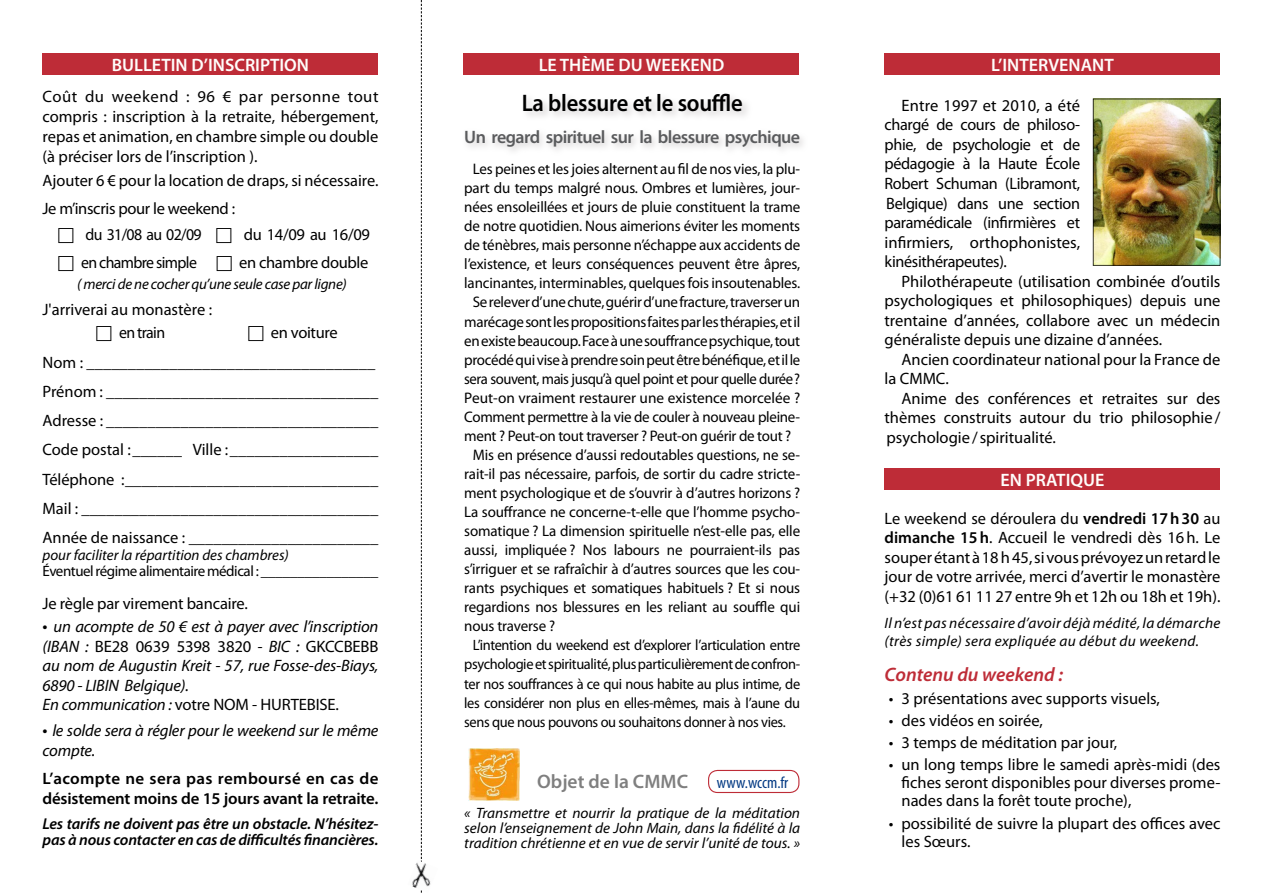
<style>
.page{position:relative;width:1263px;height:893px;background:#fff}
.page>*{position:absolute;margin:0;border:0;box-sizing:border-box;transform-origin:0 0}
.t1{font:600 24px "Myriad Pro";letter-spacing:-.01em;color:#000;scale:.94 1}
.t2{font:italic 600 19.5px "Myriad Pro";color:#be2c37}
.t3{font:600 19.5px "Myriad Pro";color:#7f7f7f}
.t4{font:600 18px "Myriad Pro";color:#fffdfb}
.t5{font:600 18px "Myriad Pro";letter-spacing:-.03em;color:#5a5b5d}
.t6{font:16.5px/19.5px "Myriad Pro";color:#000;text-align:justify}
.t7{font:italic 16.5px/19.5px "Myriad Pro";letter-spacing:-.01em;color:#000;text-align:justify}
.t8{font:600 16.5px/19.8px "Myriad Pro";letter-spacing:-.01em;color:#000}
.t9{font:16.5px "Myriad Pro";letter-spacing:-.02em;color:#000}
.t10{font:16.5px "Myriad Pro";letter-spacing:-.04em;color:#000;scale:.96 1}
.t11{font:condensed 16.5px "Myriad Pro";color:#003882}
.t12{font:16.5px "Myriad Pro";color:#000;scale:.96 1}
.t13{font:italic 600 15.75px/16.5px "Myriad Pro";letter-spacing:-.01em;color:#000}
.t14{font:15.3px/19px "Myriad Pro";letter-spacing:-.01em;color:#000;text-align:center}
.t15{font:15px/19px "Myriad Pro";letter-spacing:-.025em;color:#000;text-align:justify;scale:.96 1}
.t16{font:italic 15px/15px "Myriad Pro";color:#000;text-align:justify}
.t17{font:italic 15px/18px "Myriad Pro";letter-spacing:.02em;color:#000}
.t18{font:15px "Myriad Pro";letter-spacing:-.025em;color:#000}
.t19{font:italic 15px "Myriad Pro";letter-spacing:-.02em;color:#000}
.s1{font-style:normal;font-size:18px}
.s2{font-style:normal}
.s3{font-style:italic}
.s4{font-weight:600}
</style>
<div class="page">
<div style="left:463px;top:53px;width:336px;height:21px;background:#be2c37"></div>
<div style="left:884px;top:53px;width:336px;height:21px;background:#be2c37"></div>
<svg style="left:421px;top:0;width:1px;height:859px"></svg>
<div style="left:43px;top:53px;width:335px;height:21px;background:#be2c37"></div>
<div style="left:884px;top:468px;width:336px;height:22px;background:#be2c37"></div>
<img style="left:1095px;top:101px;width:123px;height:163px">
<div style="left:1093px;top:99px;width:127px;height:167px;border:1px solid #000"></div>
<img style="left:412px;top:860px;width:19px;height:33px">
<img style="left:469px;top:748px;width:51px;height:52px">
<div style="left:708px;top:770px;width:91px;height:23px;border:1px solid #be2c37;border-radius:9px"></div>
<div style="left:521px;top:91px;width:232px;height:30px;background:#b1acad;opacity:.36"></div>
<div style="left:462px;top:127px;width:347px;height:29px;background:#b1acad;opacity:.36"></div>
<p class="t4" style="left:112px;top:53px;width:199px">BULLETIN D’INSCRIPTION</p>
<p class="t4" style="left:539px;top:53px;width:187px">LE THÈME DU WEEKEND</p>
<p class="t4" style="left:991px;top:53px;width:124px">L’INTERVENANT</p>
<p class="t6" style="left:43px;top:87px;width:337px">Coût du weekend : 96 € par personne tout compris : inscription à la retraite, hébergement, repas et animation, en chambre simple ou double (à préciser lors de l’inscription ).</p>
<p class="t6" style="left:43px;top:170px;width:337px">Ajouter 6 € pour la location de draps, si nécessaire.</p>
<p class="t9" style="left:43px;top:198px;width:194px">Je m’inscris pour le weekend :</p>
<p class="t1" style="left:522px;top:87px;width:237px">La blessure et le souffle</p>
<p class="t5" style="left:464px;top:126px;width:337px">Un regard spirituel sur la blessure psychique</p>
<p class="t6" style="left:884px;top:95px;width:197px;text-indent:17px">Entre 1997 et 2010, a été chargé de cours de philoso&shy;phie, de psychologie et de pédagogie à la Haute École Robert Schuman (Libramont, Belgique) dans une section paramédicale (infirmières et infirmiers, orthophonistes, kinésithérapeutes).</p>
<p class="t6" style="left:884px;top:271px;width:337px;text-indent:17px">Philothérapeute (utilisation combinée d’outils psychologiques et philosophiques) depuis une trentaine d’années, collabore avec un médecin généraliste depuis une dizaine d’années.</p>
<p class="t6" style="left:884px;top:349px;width:337px;text-indent:17px">Ancien coordinateur national pour la France de la CMMC.</p>
<p class="t6" style="left:884px;top:388px;width:337px;text-indent:17px">Anime des conférences et retraites sur des thèmes construits autour du trio philosophie/ psychologie/spiritualité.</p>
<p class="t14" style="left:464px;top:159px;width:337px">Les peines et les joies alternent au fil de nos vies, la plu&shy;part du temps malgré nous. Ombres et lumières, jour&shy;nées ensoleillées et jours de pluie constituent la trame de notre quotidien. Nous aimerions éviter les moments de ténèbres, mais personne n’échappe aux accidents de l’existence, et leurs conséquences peuvent être âpres, lancinantes, interminables, quelques fois insoutenables.</p>
<p class="t14" style="left:464px;top:293px;width:337px">Se relever d’une chute, guérir d’une fracture, traverser un marécage sont les propositions faites par les thérapies, et il en existe beaucoup. Face à une souffrance psychique, tout procédé qui vise à prendre soin peut être bénéfique, et il le sera souvent, mais jusqu’à quel point et pour quelle durée?<br>Peut-on vraiment restaurer une existence morcelée ?<br>Comment permettre à la vie de couler à nouveau pleine&shy;ment ? Peut-on tout traverser ? Peut-on guérir de tout ?</p>
<p class="t14" style="left:464px;top:445px;width:337px;text-align:justify;text-indent:9px">Mis en présence d’aussi redoutables questions, ne se&shy;rait-il pas nécessaire, parfois, de sortir du cadre stricte&shy;ment psychologique et de s’ouvrir à d’autres horizons ?<br>La souffrance ne concerne-t-elle que l’homme psycho&shy;somatique ? La dimension spirituelle n’est-elle pas, elle aussi, impliquée ? Nos labours ne pourraient-ils pas s’irriguer et se rafraîchir à d’autres sources que les cou&shy;rants psychiques et somatiques habituels ? Et si nous regardions nos blessures en les reliant au souffle qui nous traverse ?</p>
<p class="t15" style="left:464px;top:636px;width:351px;text-indent:9px">L’intention du weekend est d’explorer l’articulation entre psychologie et spiritualité, plus particulièrement de confron&shy;ter nos souffrances à ce qui nous habite au plus intime, de les considérer non plus en elles-mêmes, mais à l’aune du sens que nous pouvons ou souhaitons donner à nos vies.</p>
<p class="t10" style="left:86px;top:224px;width:122px">du 31/08 au 02/09</p>
<p class="t9" style="left:244px;top:224px;width:128px">du 14/09 au 16/09</p>
<p class="t10" style="left:81px;top:252px;width:122px">en chambre simple</p>
<p class="t9" style="left:239px;top:252px;width:131px">en chambre double</p>
<p class="t19" style="left:77px;top:274px;width:271px">( merci de ne cocher qu’une seule case par ligne)</p>
<p class="t6" style="left:43px;top:300px;width:171px">J'arriverai au monastère :</p>
<p class="t12" style="left:119px;top:322px;width:50px">en train</p>
<p class="t9" style="left:271px;top:322px;width:68px">en voiture</p>
<p class="t6" style="left:43px;top:352px;width:334px">Nom : ___________________________________</p>
<p class="t6" style="left:43px;top:381px;width:337px">Prénom : _________________________________</p>
<p class="t6" style="left:43px;top:410px;width:337px">Adresse : _________________________________</p>
<p class="t6" style="left:43px;top:440px;width:337px">Code postal : ______ Ville : __________________</p>
<p class="t6" style="left:43px;top:469px;width:337px">Téléphone : _______________________________</p>
<p class="t6" style="left:43px;top:498px;width:337px">Mail : ____________________________________</p>
<p class="t6" style="left:43px;top:527px;width:337px">Année de naissance : _______________________</p>
<p class="t16" style="left:43px;top:547px;width:248px">pour faciliter la répartition des chambres)</p>
<p class="t18" style="left:43px;top:562px;width:337px">Éventuel régime alimentaire médical : ________________</p>
<p class="t6" style="left:43px;top:593px;width:207px">Je règle par virement bancaire.</p>
<p class="t7" style="left:43px;top:617px;width:337px"><span class="s1">•</span> un acompte de 50 € est à payer avec l’inscription (IBAN : <span class="s2">BE28 0639 5398 3820</span> - BIC : <span class="s2">GKCCBEBB </span>au nom de Augustin Kreit - 57, rue Fosse-des-Biays, 6890 - LIBIN Belgique).</p>
<p class="t6" style="left:43px;top:695px;width:298px"><span class="s3">En communication :</span> votre NOM - HURTEBISE.</p>
<p class="t7" style="left:43px;top:721px;width:337px"><span class="s1">•</span> le solde sera à régler pour le weekend sur le même compte.</p>
<p class="t8" style="left:43px;top:768px;width:337px">L’acompte ne sera pas remboursé en cas de désistement moins de 15 jours avant la retraite.</p>
<p class="t13" style="left:43px;top:815px;width:337px">Les tarifs ne doivent pas être un obstacle. N’hésitez&shy;pas à nous contacter en cas de difficultés financières.</p>
<p class="t4" style="left:1001px;top:468px;width:105px">EN PRATIQUE</p>
<p class="t6" style="left:884px;top:508px;width:337px">Le weekend se déroulera du <span class="s4">vendredi 17h30</span> au <span class="s4">dimanche 15h</span>. Accueil le vendredi dès 16h. Le souper étant à 18h45, si vous prévoyez un retard le jour de votre arrivée, merci d’avertir le monastère (+32 (0)61 61 11 27 entre 9h et 12h ou 18h et 19h).</p>
<p class="t17" style="left:884px;top:614px;width:337px">Il n’est pas nécessaire d’avoir déjà médité, la démarche (très simple) sera expliquée au début du weekend.</p>
<p class="t2" style="left:884px;top:662px;width:180px">Contenu du weekend :</p>
<p class="t6" style="left:889px;top:688px;width:273px">• 3 présentations avec supports visuels,</p>
<p class="t6" style="left:889px;top:710px;width:156px">• des vidéos en soirée,</p>
<p class="t6" style="left:889px;top:732px;width:230px">• 3 temps de méditation par jour,</p>
<p class="t6" style="left:901px;top:755px;width:320px;line-height:18px;text-indent:-13px">• un long temps libre le samedi après-midi (des fiches seront disponibles pour diverses prome&shy;nades dans la forêt toute proche),</p>
<p class="t6" style="left:901px;top:814px;width:320px;line-height:18px;text-indent:-13px">• possibilité de suivre la plupart des offices avec les Sœurs.</p>
<p class="t3" style="left:537px;top:769px;width:152px">Objet de la CMMC</p>
<p class="t11" style="left:717px;top:772px;width:73px">www.wccm.fr</p>
<p class="t16" style="left:464px;top:805px;width:337px">« Transmettre et nourrir la pratique de la méditation selon l’enseignement de John Main, dans la fidélité à la tradition chrétienne et en vue de servir l’unité de tous. »</p>
</div>
